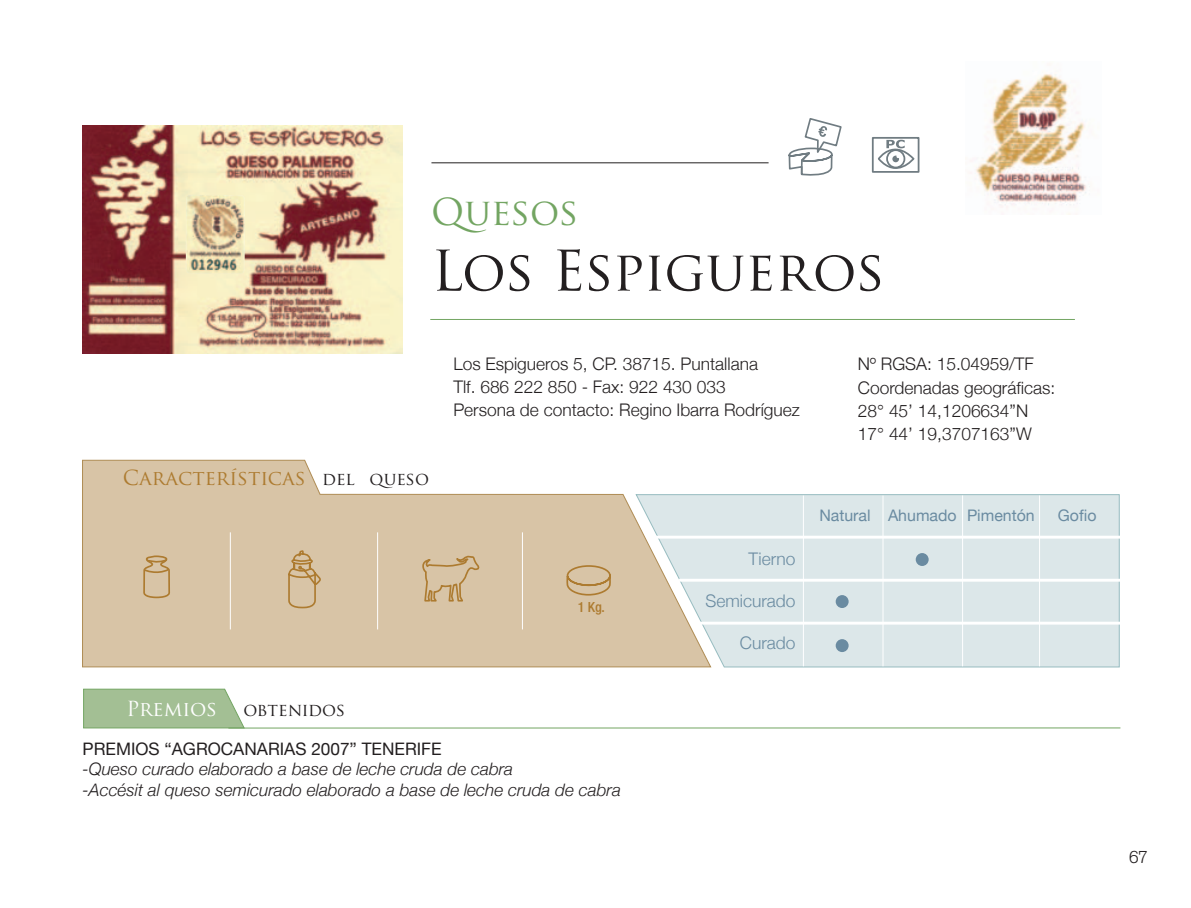
<style>
.page{position:relative;width:1191px;height:908px;background:#fff}
.page>*{position:absolute;margin:0;border:0;box-sizing:border-box;transform-origin:0 0}
.t1{font:54.4px "Trajan Pro";color:#231f20}
.t2{font:36.2px "Trajan Pro";color:#73a562}
.t3{font:20.2px "Trajan Pro";color:#ad7b30}
.t4{font:20.2px "Trajan Pro";color:#fff}
.t5{font:300 17.4px "Helvetica Neue";color:#231f20}
.t6{font:300 17.4px "Helvetica Neue";color:#6a8ba1}
.t7{font:17.4px "Trajan Pro";color:#231f20}
.t8{font:italic 300 17.2px "Helvetica Neue";color:#231f20}
.t9{font:17.2px "Helvetica Neue";color:#231f20}
.t10{font:300 17px "Akzidenz Grotesk BE";color:#231f20}
.t11{font:16px "Helvetica Neue";color:#6a8ba1}
.t12{font:500 condensed 14px "Helvetica Neue LT Std";color:#ad7b30}
.s1{font-size:17.4px;color:#231f20}
</style>
<div class="page">
<hr style="left:430px;top:319px;width:645px;height:1px;background:#73a562">
<hr style="left:431px;top:162px;width:337px;height:1px;background:#231f20">
<svg style="left:788px;top:118px;width:54px;height:58px"></svg>
<svg style="left:82px;top:459px;width:553px;height:208px;background:#dbc9ae"></svg>
<hr style="left:230px;top:532px;width:1px;height:97px;background:#fff">
<hr style="left:377px;top:532px;width:1px;height:97px;background:#fff">
<hr style="left:522px;top:532px;width:1px;height:97px;background:#fff">
<svg style="left:420px;top:554px;width:59px;height:48px;background:#d0b791"></svg>
<svg style="left:565px;top:564px;width:46px;height:32px"></svg>
<svg style="left:286px;top:487px;width:35px;height:122px;background:#d3bc99"></svg>
<svg style="left:139px;top:556px;width:34px;height:42px"></svg>
<div style="left:872px;top:137px;width:47px;height:36px;border:2px solid #707c82"></div>
<svg style="left:876px;top:138px;width:40px;height:35px"></svg>
<img style="left:83px;top:125px;width:320px;height:229px">
<img style="left:975px;top:74px;width:111px;height:140px">
<svg style="left:83px;top:688px;width:161px;height:40px;background:#a7c299"></svg>
<hr style="left:228px;top:727px;width:892px;height:1px;background:#73a562">
<img style="left:185px;top:195px;width:60px;height:79px">
<svg style="left:635px;top:494px;width:485px;height:173px;background:#dbe4e4"></svg>
<hr style="left:679px;top:578px;width:450px;height:3px;background:#fff">
<hr style="left:697px;top:621px;width:432px;height:3px;background:#fff">
<hr style="left:652px;top:535px;width:476px;height:3px;background:#fff">
<hr style="left:803px;top:495px;width:1px;height:171px;background:#fff">
<hr style="left:882px;top:495px;width:1px;height:171px;background:#fff">
<hr style="left:962px;top:495px;width:1px;height:171px;background:#fff">
<hr style="left:1039px;top:495px;width:1px;height:171px;background:#fff">
<div style="left:915px;top:552px;width:13px;height:13px;background:#6a8ba1;border-radius:50%"></div>
<svg style="left:835px;top:594px;width:13px;height:13px"></svg>
<svg style="left:835px;top:638px;width:13px;height:13px"></svg>
<p class="t2" style="left:431px;top:189px;width:149px">Quesos</p>
<p class="t1" style="left:431px;top:236px;width:455px">Los Espigueros</p>
<p class="t3" style="left:123px;top:465px;width:307px">Características <span class="s1">del queso</span></p>
<p class="t5" style="left:453px;top:353px;width:306px">Los Espigueros 5, CP. 38715. Puntallana</p>
<p class="t5" style="left:453px;top:376px;width:274px">Tlf. 686 222 850 - Fax: 922 430 033</p>
<p class="t5" style="left:453px;top:399px;width:348px">Persona de contacto: Regino Ibarra Rodríguez</p>
<p class="t4" style="left:126px;top:695px;width:92px">Premios</p>
<p class="t7" style="left:243px;top:698px;width:103px">obtenidos</p>
<p class="t12" style="left:578px;top:598px;width:29px">1 Kg.</p>
<p class="t6" style="left:748px;top:548px;width:49px">Tierno</p>
<p class="t6" style="left:705px;top:590px;width:91px">Semicurado</p>
<p class="t6" style="left:740px;top:632px;width:57px">Curado</p>
<p class="t9" style="left:83px;top:738px;width:360px">PREMIOS “AGROCANARIAS 2007” TENERIFE</p>
<p class="t8" style="left:83px;top:758px;width:432px">-Queso curado elaborado a base de leche cruda de cabra</p>
<p class="t8" style="left:83px;top:779px;width:540px">-Accésit al queso semicurado elaborado a base de leche cruda de cabra</p>
<p class="t5" style="left:858px;top:353px;width:177px">Nº RGSA: 15.04959/TF</p>
<p class="t5" style="left:858px;top:376px;width:199px">Coordenadas geográficas:</p>
<p class="t5" style="left:858px;top:399px;width:172px">28° 45’ 14,1206634”N</p>
<p class="t5" style="left:858px;top:423px;width:175px">17° 44’ 19,3707163”W</p>
<p class="t11" style="left:819px;top:505px;width:217px">Natural Ahumado Pimentón</p>
<p class="t11" style="left:1057px;top:505px;width:40px">Gofio</p>
<p class="t10" style="left:1128px;top:847px;width:21px">67</p>
</div>
